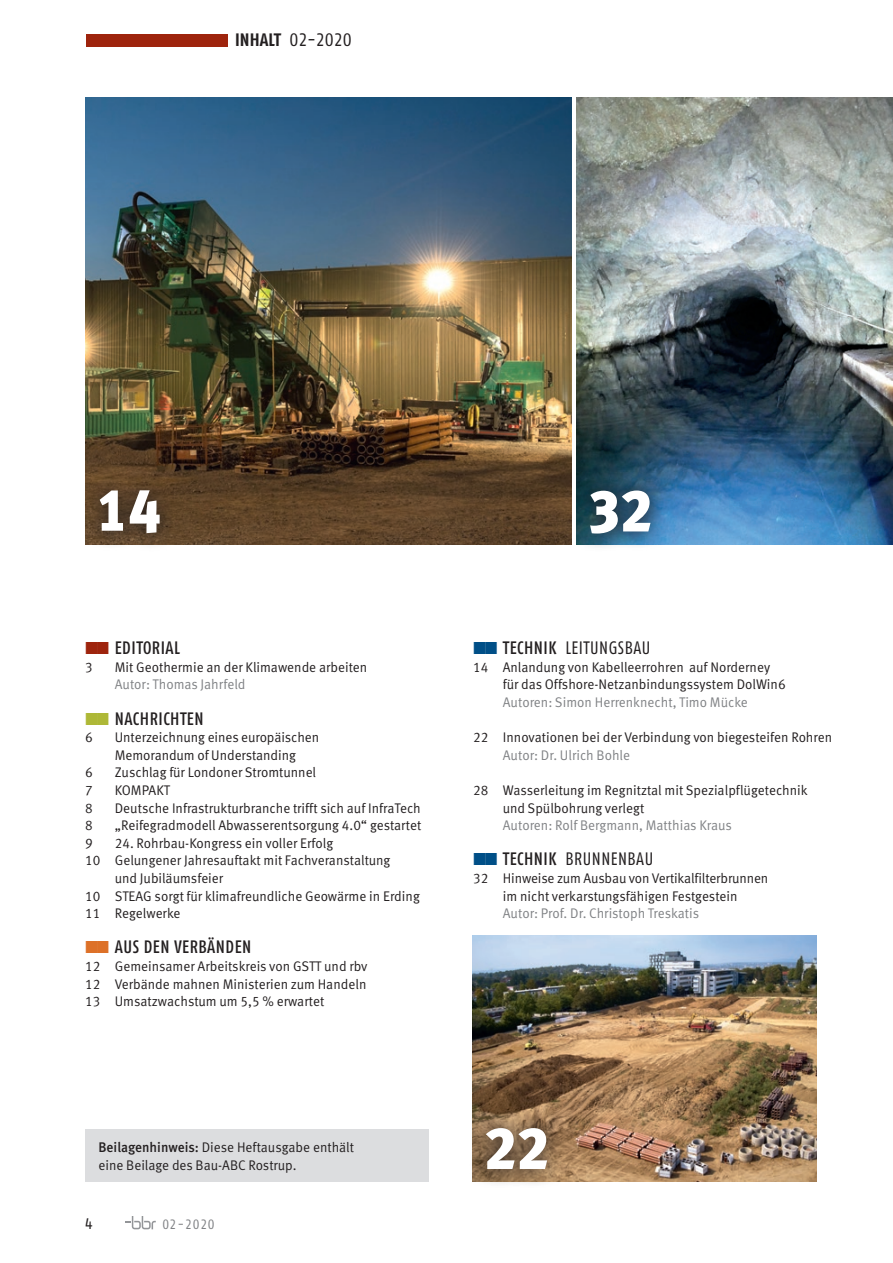
<style>
.page{position:relative;width:893px;height:1263px;background:#fff}
.page>*{position:absolute;margin:0;border:0;box-sizing:border-box;transform-origin:0 0}
.t1{font:900 59.55px "Meta OT";color:#fff;scale:.96 1}
.t2{font:500 condensed 18px "Fago OT";letter-spacing:.03em;color:#231f20;scale:.96 1}
.t3{font:condensed 18px "Fago OT";letter-spacing:.03em;color:#231f20;scale:.96 1}
.t4{font:condensed 18px "Fago OT";letter-spacing:.03em;color:#231f20}
.t5{font:condensed 15.3px "Fago OT";color:#231f20}
.t6{font:13.95px/17.5px "Meta OT Norm";color:#231f20;scale:.96 1}
.t7{font:13.95px "Meta OT Norm";color:#808285;scale:.96 1}
.t8{font:condensed 13.5px "Fago OT";letter-spacing:.05em;color:#808285}
.s1{font-weight:700}
.s2{font-family:"Meta OT";font-weight:500}
.s3{font-weight:500}
</style>
<div class="page">
<div style="left:86px;top:34px;width:141px;height:12px;background:#9e240d"></div>
<svg style="left:125px;top:1216px;width:31px;height:13px"></svg>
<img style="left:473px;top:936px;width:343px;height:246px">
<svg style="left:472px;top:1110px;width:92px;height:73px;background:#886c4e"></svg>
<div style="left:85px;top:1129px;width:343px;height:53px;background:#dcdddf"></div>
<img style="left:576px;top:98px;width:317px;height:447px">
<svg style="left:576px;top:473px;width:92px;height:73px;background:#2a556f"></svg>
<img style="left:85px;top:98px;width:487px;height:447px">
<svg style="left:85px;top:473px;width:92px;height:72px;background:#574029"></svg>
<p class="t4" style="left:235px;top:29px;width:118px"><span class="s1">INHALT</span> 02-2020</p>
<h1 class="t1" style="left:96px;top:474px;width:69px">14</h1>
<h1 class="t1" style="left:588px;top:475px;width:69px">32</h1>
<p class="t2" style="left:115px;top:637px;width:70px">EDITORIAL</p>
<p class="t6" style="left:85px;top:659px;width:9px">3</p>
<p class="t6" style="left:115px;top:659px;width:265px">Mit Geothermie an der Klimawende arbeiten</p>
<p class="t7" style="left:115px;top:676px;width:138px">Autor: Thomas Jahrfeld</p>
<p class="t2" style="left:115px;top:707px;width:94px">NACHRICHTEN</p>
<p class="t6" style="left:85px;top:729px;width:9px">6</p>
<p class="t6" style="left:115px;top:729px;width:215px">Unterzeichnung eines europäischen<br>Memorandum of Understanding</p>
<p class="t6" style="left:85px;top:764px;width:9px">6</p>
<p class="t6" style="left:115px;top:764px;width:211px">Zuschlag für Londoner Stromtunnel</p>
<p class="t6" style="left:85px;top:782px;width:9px">7</p>
<p class="t6" style="left:115px;top:782px;width:59px">KOMPAKT</p>
<p class="t6" style="left:85px;top:799px;width:9px">8</p>
<p class="t6" style="left:115px;top:799px;width:320px">Deutsche Infrastrukturbranche trifft sich auf InfraTech</p>
<p class="t6" style="left:85px;top:817px;width:9px">8</p>
<p class="t6" style="left:115px;top:817px;width:321px">„Reifegradmodell Abwasserentsorgung 4.0“ gestartet</p>
<p class="t6" style="left:85px;top:834px;width:9px">9</p>
<p class="t6" style="left:115px;top:834px;width:229px">24. Rohrbau-Kongress ein voller Erfolg</p>
<p class="t6" style="left:85px;top:852px;width:320px">10 Gelungener Jahresauftakt mit Fachveranstaltung</p>
<p class="t6" style="left:115px;top:870px;width:114px">und Jubiläumsfeier</p>
<p class="t6" style="left:85px;top:887px;width:350px">10 STEAG sorgt für klimafreundliche Geowärme in Erding</p>
<p class="t6" style="left:85px;top:905px;width:101px">11 Regelwerke</p>
<p class="t2" style="left:115px;top:936px;width:144px">AUS DEN VERBÄNDEN</p>
<p class="t6" style="left:85px;top:958px;width:296px;text-align:justify">12 Gemeinsamer Arbeitskreis von GSTT und rbv 12 Verbände mahnen Ministerien zum Handeln 13 Umsatzwachstum um 5,5 % erwartet</p>
<p class="t6" style="left:98px;top:1139px;width:268px"><span class="s2">Beilagenhinweis:</span> Diese Heftausgabe enthält eine Beilage des Bau-ABC Rostrup.</p>
<p class="t5" style="left:85px;top:1215px;width:9px">4</p>
<p class="t8" style="left:162px;top:1216px;width:53px">02-2020</p>
<p class="t3" style="left:503px;top:637px;width:155px"><span class="s3">TECHNIK</span> LEITUNGSBAU</p>
<p class="t6" style="left:503px;top:659px;width:296px;text-indent:-30px">14 Anlandung von Kabelleerrohren auf Norderney für das Offshore-Netzanbindungssystem DolWin6</p>
<p class="t7" style="left:503px;top:694px;width:257px">Autoren: Simon Herrenknecht, Timo Mücke</p>
<p class="t6" style="left:473px;top:729px;width:376px">22 Innovationen bei der Verbindung von biegesteifen Rohren</p>
<p class="t7" style="left:503px;top:747px;width:134px">Autor: Dr. Ulrich Bohle</p>
<p class="t6" style="left:503px;top:782px;width:319px;text-indent:-30px">28 Wasserleitung im Regnitztal mit Spezialpflügetechnik und Spülbohrung verlegt</p>
<p class="t7" style="left:503px;top:817px;width:240px">Autoren: Rolf Bergmann, Matthias Kraus</p>
<p class="t3" style="left:503px;top:848px;width:158px"><span class="s3">TECHNIK</span> BRUNNENBAU</p>
<p class="t6" style="left:473px;top:870px;width:309px;text-align:center">32 Hinweise zum Ausbau von Vertikalfilterbrunnen im nicht verkarstungsfähigen Festgestein</p>
<p class="t7" style="left:503px;top:905px;width:206px">Autor: Prof. Dr. Christoph Treskatis</p>
<h1 class="t1" style="left:484px;top:1112px;width:69px">22</h1>
</div>
